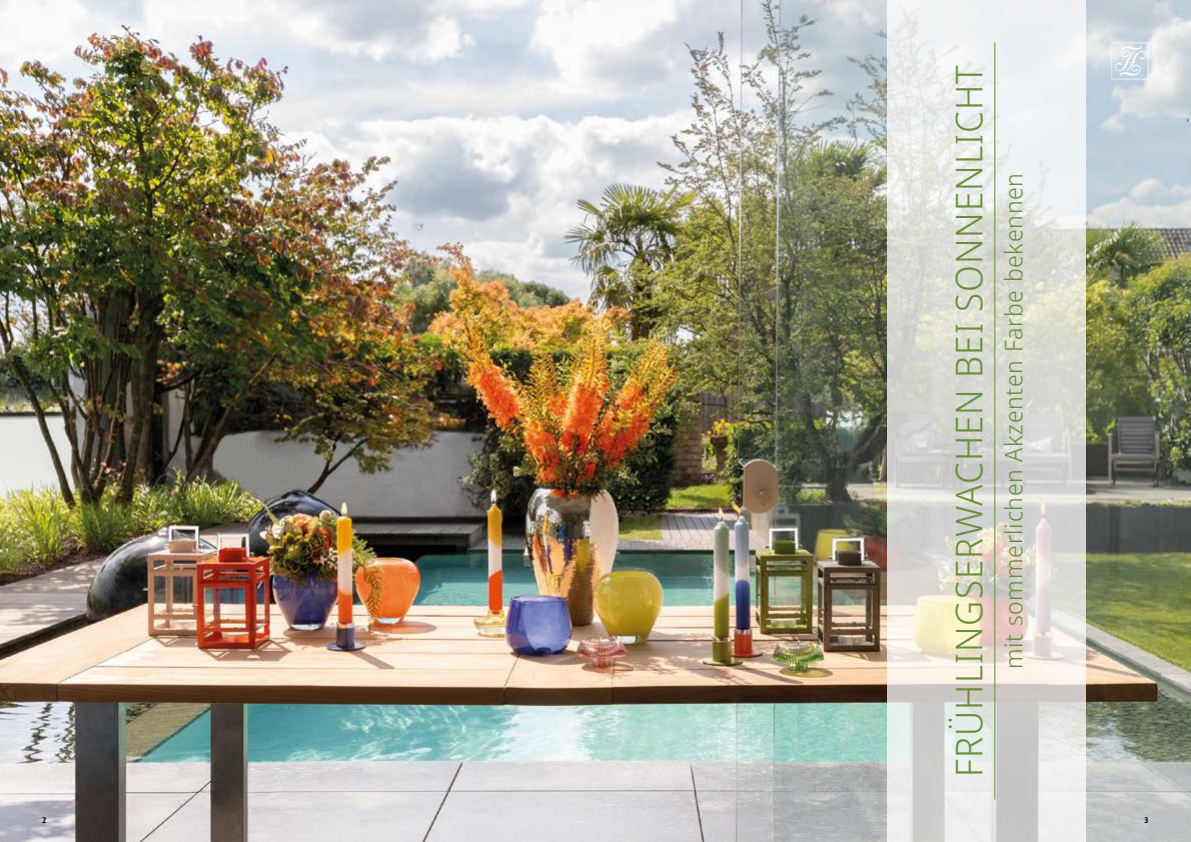
<style>
.page{position:relative;width:1191px;height:842px;background:#fff}
.page>*{position:absolute;margin:0;border:0;box-sizing:border-box;transform-origin:0 0}
.t1{font:300 37px "Noto Sans Display";letter-spacing:.03em;color:#698f3b}
.t2{font:300 24.4px "Noto Sans Display";letter-spacing:.03em;color:#698f3b}
.t3{font:700 condensed 8px "Noto Sans Display";color:#000}
</style>
<div class="page">
<img style="left:0;top:0;width:1191px;height:842px">
<svg style="left:887px;top:0;width:199px;height:842px;background:#e1e1dc"></svg>
<svg style="left:1111px;top:43px;width:37px;height:36px"></svg>
<hr style="left:994px;top:43px;width:1px;height:756px;background:#698f3b">
<h1 class="t1" style="left:942px;top:777px;width:713px;rotate:-90deg">FRÜHLINGSERWACHEN BEI SONNENLICHT</h1>
<p class="t2" style="left:996px;top:669px;width:498px;rotate:-90deg">mit sommerlichen Akzenten Farbe bekennen</p>
<p class="t3" style="left:43px;top:814px;width:5px">2</p>
<p class="t3" style="left:1144px;top:814px;width:5px">3</p>
</div>
